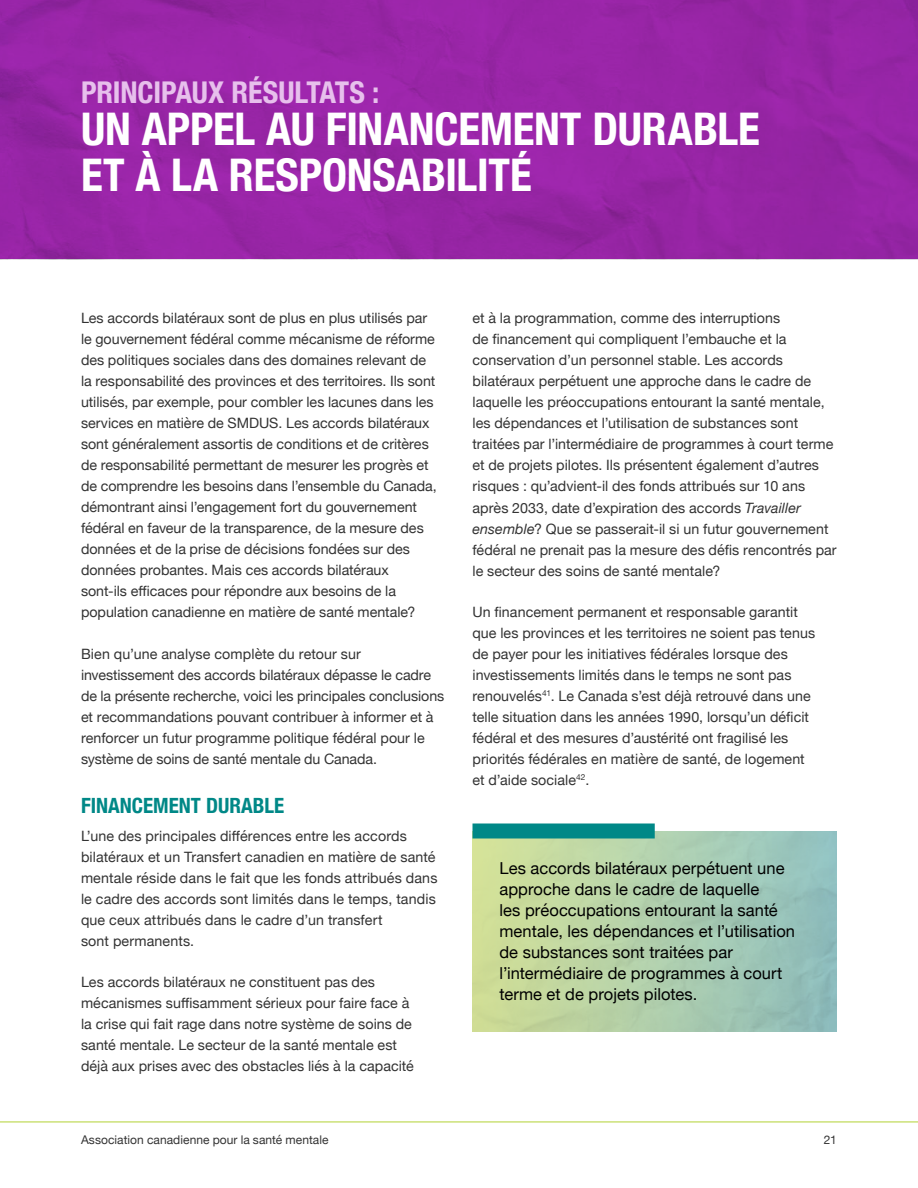
<style>
.page{position:relative;width:918px;height:1188px;background:#fff}
.page>*{position:absolute;margin:0;border:0;box-sizing:border-box;transform-origin:0 0}
.t1{font:700 condensed 45px/45.2px "Helvetica Neue";letter-spacing:-.005em;color:#fff}
.t2{font:700 condensed 30px "Helvetica Neue";letter-spacing:-.005em;color:#e7c0ec}
.t3{font:700 condensed 21px "Helvetica Neue";color:#008887}
.t4{font:16.5px/21px "Helvetica Neue";letter-spacing:.005em;color:#000}
.t5{font:14.25px/21px "Helvetica Neue";letter-spacing:.005em;color:#333}
.t6{font:12px "Helvetica Neue";letter-spacing:.005em;color:#333}
.s1{font-style:italic}
</style>
<div class="page">
<hr style="left:0;top:1122px;width:918px;height:1px;background:#b2d234">
<div style="left:0;top:0;width:918px;height:259px;background:#9825a7"></div>
<img style="left:472px;top:831px;width:365px;height:200px">
<div style="left:472px;top:824px;width:183px;height:14px;background:#008887"></div>
<h2 class="t2" style="left:81px;top:68px;width:300px">PRINCIPAUX RÉSULTATS :</h2>
<h1 class="t1" style="left:81px;top:104px;width:680px">UN APPEL AU FINANCEMENT DURABLE<br>ET À LA RESPONSABILITÉ</h1>
<p class="t5" style="left:81px;top:309px;width:357px">Les accords bilatéraux sont de plus en plus utilisés par le gouvernement fédéral comme mécanisme de réforme des politiques sociales dans des domaines relevant de la responsabilité des provinces et des territoires. Ils sont utilisés, par exemple, pour combler les lacunes dans les services en matière de SMDUS. Les accords bilatéraux sont généralement assortis de conditions et de critères de responsabilité permettant de mesurer les progrès et de comprendre les besoins dans l’ensemble du Canada, démontrant ainsi l’engagement fort du gouvernement fédéral en faveur de la transparence, de la mesure des données et de la prise de décisions fondées sur des données probantes. Mais ces accords bilatéraux sont-ils efficaces pour répondre aux besoins de la population canadienne en matière de santé mentale?</p>
<p class="t5" style="left:81px;top:644px;width:365px">Bien qu’une analyse complète du retour sur investissement des accords bilatéraux dépasse le cadre de la présente recherche, voici les principales conclusions et recommandations pouvant contribuer à informer et à renforcer un futur programme politique fédéral pour le système de soins de santé mentale du Canada.</p>
<h3 class="t3" style="left:81px;top:788px;width:205px">FINANCEMENT DURABLE</h3>
<p class="t5" style="left:81px;top:826px;width:358px">L’une des principales différences entre les accords bilatéraux et un Transfert canadien en matière de santé mentale réside dans le fait que les fonds attribués dans le cadre des accords sont limités dans le temps, tandis que ceux attribués dans le cadre d’un transfert<br>sont permanents.</p>
<p class="t5" style="left:81px;top:972px;width:334px">Les accords bilatéraux ne constituent pas des mécanismes suffisamment sérieux pour faire face à la crise qui fait rage dans notre système de soins de santé mentale. Le secteur de la santé mentale est déjà aux prises avec des obstacles liés à la capacité</p>
<p class="t5" style="left:473px;top:309px;width:366px">et à la programmation, comme des interruptions<br>de financement qui compliquent l’embauche et la conservation d’un personnel stable. Les accords bilatéraux perpétuent une approche dans le cadre de laquelle les préoccupations entourant la santé mentale, les dépendances et l’utilisation de substances sont traitées par l’intermédiaire de programmes à court terme et de projets pilotes. Ils présentent également d’autres risques : qu’advient-il des fonds attribués sur 10 ans après 2033, date d’expiration des accords <span class="s1">Travailler ensemble</span>? Que se passerait-il si un futur gouvernement fédéral ne prenait pas la mesure des défis rencontrés par le secteur des soins de santé mentale?</p>
<p class="t5" style="left:473px;top:602px;width:344px">Un financement permanent et responsable garantit que les provinces et les territoires ne soient pas tenus de payer pour les initiatives fédérales lorsque des investissements limités dans le temps ne sont pas renouvelés<sup>41</sup>. Le Canada s’est déjà retrouvé dans une telle situation dans les années 1990, lorsqu’un déficit fédéral et des mesures d’austérité ont fragilisé les priorités fédérales en matière de santé, de logement et d’aide sociale<sup>42</sup>.</p>
<p class="t4" style="left:500px;top:858px;width:297px">Les accords bilatéraux perpétuent une approche dans le cadre de laquelle<br>les préoccupations entourant la santé mentale, les dépendances et l’utilisation de substances sont traitées par l’intermédiaire de programmes à court terme et de projets pilotes.</p>
<p class="t6" style="left:81px;top:1131px;width:249px">Association canadienne pour la santé mentale</p>
<p class="t6" style="left:824px;top:1131px;width:15px">21</p>
</div>
